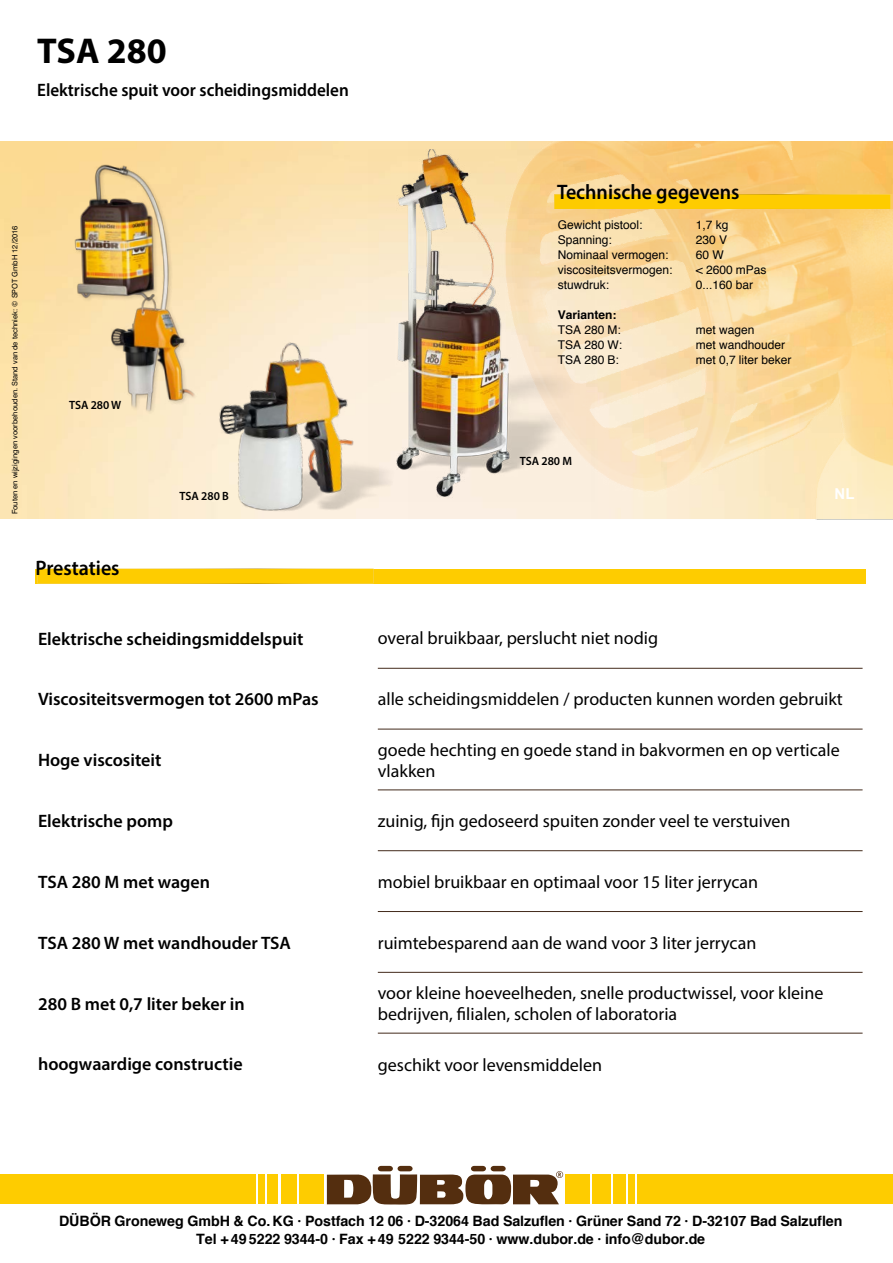
<style>
.page{position:relative;width:893px;height:1263px;background:#fff}
.page>*{position:absolute;margin:0;border:0;box-sizing:border-box;transform-origin:0 0}
.t1{font:700 36px "Myriad Pro";color:#000}
.t2{font:600 21px "Myriad Pro";color:#000;scale:.95 1}
.t3{font:18px/21px "Myriad Pro";color:#000}
.t4{font:600 18px "Myriad Pro";color:#000}
.t5{font:600 18px "Myriad Pro";color:#000;scale:.95 1}
.t6{font:700 15px "Arial";color:#fff}
.t7{font:700 14.25px/17.1px "Helvetica";letter-spacing:-.005em;color:#000;text-align:center}
.t8{font:12px "Helvetica";color:#000}
.t9{font:600 12px "Myriad Pro";letter-spacing:-.005em;color:#000}
.t10{font:700 12px "Helvetica";color:#000}
.t11{font:7.5px "Swiss 721 BT";color:#000}
</style>
<div class="page">
<div style="left:35px;top:569px;width:831px;height:14px;background:#fecc00"></div>
<div style="left:565px;top:1174px;width:24px;height:30px;background:#fecc00"></div>
<div style="left:592px;top:1174px;width:18px;height:30px;background:#fecc00"></div>
<div style="left:613px;top:1174px;width:12px;height:30px;background:#fecc00"></div>
<div style="left:628px;top:1174px;width:6px;height:30px;background:#fecc00"></div>
<div style="left:638px;top:1174px;width:255px;height:30px;background:#fecc00"></div>
<div style="left:300px;top:1174px;width:24px;height:30px;background:#fecc00"></div>
<div style="left:281px;top:1174px;width:16px;height:30px;background:#fecc00"></div>
<div style="left:268px;top:1174px;width:10px;height:30px;background:#fecc00"></div>
<div style="left:259px;top:1174px;width:6px;height:30px;background:#fecc00"></div>
<div style="left:0;top:1174px;width:256px;height:30px;background:#fecc00"></div>
<svg style="left:327px;top:1166px;width:236px;height:39px"></svg>
<img style="left:408px;top:141px;width:485px;height:379px">
<hr style="left:378px;top:668px;width:485px;height:1px;background:#432a1b">
<hr style="left:378px;top:729px;width:485px;height:1px;background:#432a1b">
<hr style="left:378px;top:789px;width:485px;height:1px;background:#432a1b">
<hr style="left:378px;top:850px;width:485px;height:1px;background:#432a1b">
<hr style="left:378px;top:911px;width:485px;height:1px;background:#432a1b">
<hr style="left:378px;top:972px;width:485px;height:1px;background:#432a1b">
<hr style="left:378px;top:1033px;width:485px;height:1px;background:#432a1b">
<div style="left:554px;top:194px;width:336px;height:15px;background:#fecc00"></div>
<img style="left:369px;top:149px;width:225px;height:353px">
<img style="left:58px;top:158px;width:155px;height:257px">
<img style="left:196px;top:309px;width:220px;height:211px">
<h1 class="t1" style="left:37px;top:28px;width:131px">TSA 280</h1>
<p class="t5" style="left:37px;top:79px;width:330px">Elektrische spuit voor scheidingsmiddelen</p>
<p class="t11" style="left:10px;top:514px;width:290px;rotate:-90deg">Fouten en wijzigingen voorbehouden. Stand van de techniek: © SPOT GmbH 12/2016</p>
<p class="t9" style="left:69px;top:397px;width:54px">TSA 280 W</p>
<p class="t2" style="left:35px;top:554px;width:90px">Prestaties</p>
<p class="t9" style="left:180px;top:488px;width:51px">TSA 280 B</p>
<p class="t2" style="left:557px;top:179px;width:194px">Technische gegevens</p>
<p class="t8" style="left:558px;top:216px;width:86px">Gewicht pistool:</p>
<p class="t8" style="left:696px;top:216px;width:34px">1,7 kg</p>
<p class="t8" style="left:558px;top:231px;width:56px">Spanning:</p>
<p class="t8" style="left:696px;top:231px;width:33px">230 V</p>
<p class="t8" style="left:558px;top:246px;width:112px">Nominaal vermogen:</p>
<p class="t8" style="left:696px;top:246px;width:29px">60 W</p>
<p class="t8" style="left:558px;top:261px;width:116px">viscositeitsvermogen:</p>
<p class="t8" style="left:696px;top:261px;width:72px">&lt; 2600 mPas</p>
<p class="t8" style="left:558px;top:276px;width:53px">stuwdruk:</p>
<p class="t8" style="left:696px;top:276px;width:59px">0...160 bar</p>
<p class="t10" style="left:558px;top:305px;width:60px">Varianten:</p>
<p class="t8" style="left:558px;top:321px;width:65px">TSA 280 M:</p>
<p class="t8" style="left:696px;top:321px;width:60px">met wagen</p>
<p class="t8" style="left:558px;top:336px;width:66px">TSA 280 W:</p>
<p class="t8" style="left:696px;top:336px;width:91px">met wandhouder</p>
<p class="t8" style="left:558px;top:351px;width:63px">TSA 280 B:</p>
<p class="t8" style="left:696px;top:351px;width:97px">met 0,7 liter beker</p>
<p class="t9" style="left:520px;top:453px;width:54px">TSA 280 M</p>
<p class="t6" style="left:834px;top:484px;width:21px">NL</p>
<p class="t4" style="left:38px;top:627px;width:267px">Elektrische scheidingsmiddelspuit</p>
<p class="t3" style="left:378px;top:628px;width:282px">overal bruikbaar, perslucht niet nodig</p>
<p class="t4" style="left:38px;top:688px;width:282px">Viscositeitsvermogen tot 2600 mPas</p>
<p class="t3" style="left:378px;top:689px;width:467px">alle scheidingsmiddelen / producten kunnen worden gebruikt</p>
<p class="t4" style="left:38px;top:749px;width:125px">Hoge viscositeit</p>
<p class="t3" style="left:378px;top:739px;width:463px">goede hechting en goede stand in bakvormen en op verticale vlakken</p>
<p class="t4" style="left:38px;top:809px;width:137px">Elektrische pomp</p>
<p class="t3" style="left:378px;top:810px;width:414px">zuinig, fijn gedoseerd spuiten zonder veel te verstuiven</p>
<p class="t4" style="left:38px;top:870px;width:174px">TSA 280 M met wagen</p>
<p class="t3" style="left:378px;top:871px;width:382px">mobiel bruikbaar en optimaal voor 15 liter jerrycan</p>
<p class="t4" style="left:38px;top:931px;width:255px">TSA 280 W met wandhouder TSA</p>
<p class="t3" style="left:378px;top:932px;width:380px">ruimtebesparend aan de wand voor 3 liter jerrycan</p>
<p class="t4" style="left:38px;top:992px;width:208px">280 B met 0,7 liter beker in</p>
<p class="t3" style="left:378px;top:982px;width:447px">voor kleine hoeveelheden, snelle productwissel, voor kleine bedrijven, filialen, scholen of laboratoria</p>
<p class="t4" style="left:38px;top:1053px;width:206px">hoogwaardige constructie</p>
<p class="t3" style="left:378px;top:1054px;width:226px">geschikt voor levensmiddelen</p>
<p class="t7" style="left:59px;top:1213px;width:785px">DÜBÖR Groneweg GmbH &amp; Co. KG · Postfach 12 06 · D-32064 Bad Salzuflen · Grüner Sand 72 · D-32107 Bad Salzuflen<br>Tel + 49 5222 9344-0 · Fax + 49 5222 9344-50 · www.dubor.de · info@dubor.de</p>
</div>
